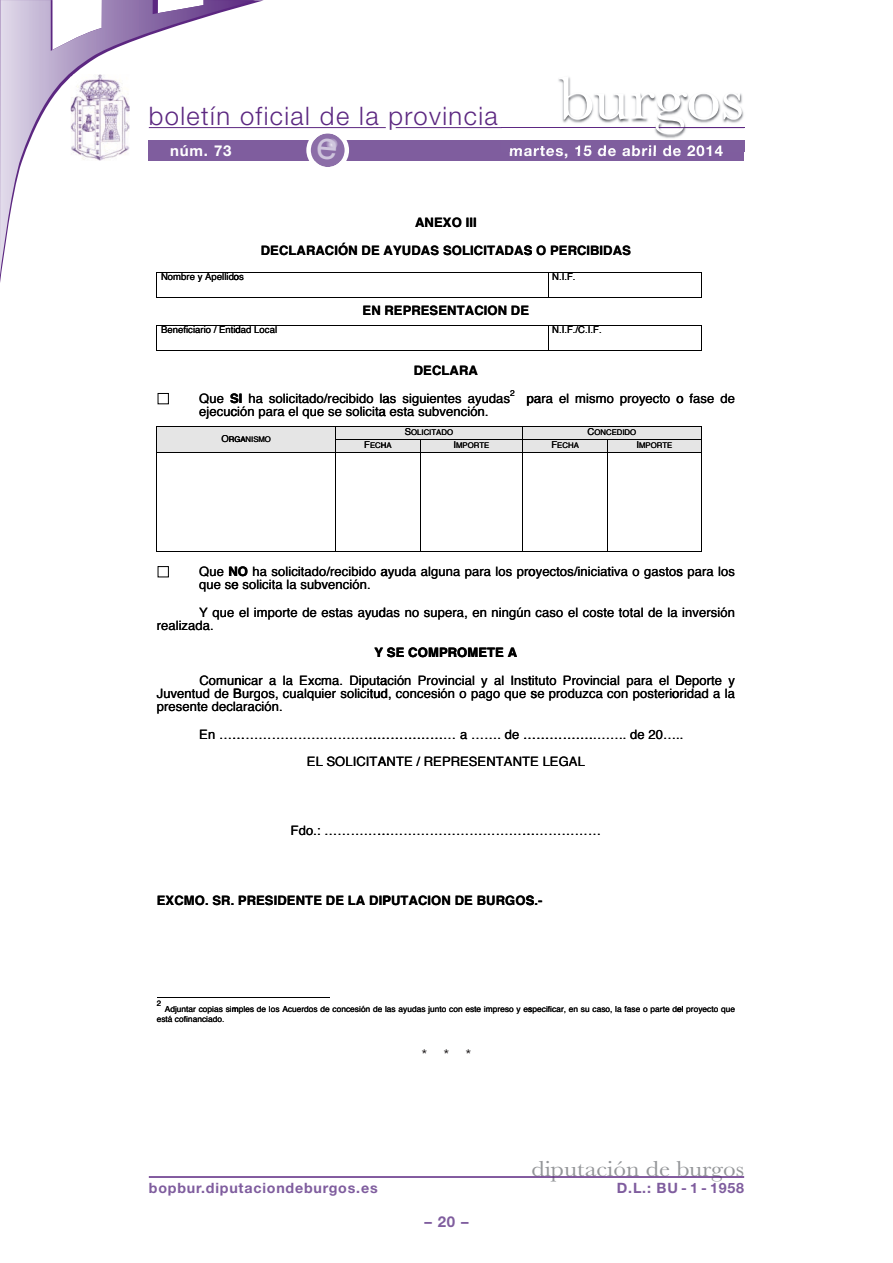
<style>
.page{position:relative;width:893px;height:1263px;background:#fff}
.page>*{position:absolute;margin:0;border:0;box-sizing:border-box;transform-origin:0 0}
.t1{font:63px "Baskerville";letter-spacing:-.01em;color:#fff;scale:1.12 1}
.t2{font:300 25.5px "Helvetica Neue";letter-spacing:.055em;color:#5c2781}
.t3{font:22.5px "Baskerville";color:#939598;scale:1.12 1}
.t4{font:700 15px "Helvetica Neue";letter-spacing:.055em;color:#fff}
.t5{font:700 15px "Helvetica Neue";color:#7f5d9e}
.t6{font:15px "Helvetica Neue";color:#231f20}
.t7{font:700 14.25px "Helvetica Neue";letter-spacing:.055em;color:#7f5d9e}
.t8{font:12.9px/13.2px "Helvetica";letter-spacing:.005em;color:#000}
.t9{font:700 12.9px "Helvetica";letter-spacing:.015em;color:#000}
.t10{font:9.45px "Helvetica";color:#000}
.t11{font:8.4px/9.1px "Helvetica";color:#000}
.t12{font:7.8px "Helvetica";color:#000}
.s1{font-size:9.45px}
.s2{font-weight:700}
</style>
<div class="page">
<hr style="left:396px;top:127px;width:348px;height:1px;background:#5c2781">
<hr style="left:149px;top:127px;width:237px;height:1px;background:#5c2781">
<svg style="left:0;top:0;width:255px;height:275px"></svg>
<div style="left:149px;top:140px;width:595px;height:20px;background:#7f5d9e"></div>
<hr style="left:149px;top:1176px;width:595px;height:2px;background:#5c2781">
<img style="left:558px;top:76px;width:187px;height:75px">
<img style="left:558px;top:127px;width:101px;height:1px">
<img style="left:558px;top:140px;width:186px;height:11px">
<img style="left:510px;top:146px;width:51px;height:5px">
<hr style="left:659px;top:127px;width:85px;height:1px;background:#5c2781">
<img style="left:71px;top:74px;width:59px;height:87px">
<hr style="left:157px;top:273px;width:391px;height:1px;background:#000">
<hr style="left:548px;top:273px;width:153px;height:1px;background:#000">
<svg style="left:156px;top:273px;width:1px;height:25px"></svg>
<hr style="left:157px;top:297px;width:391px;height:1px;background:#000">
<svg style="left:548px;top:274px;width:1px;height:23px"></svg>
<hr style="left:548px;top:297px;width:153px;height:1px;background:#000">
<svg style="left:701px;top:273px;width:1px;height:25px"></svg>
<hr style="left:157px;top:325px;width:391px;height:1px;background:#000">
<hr style="left:548px;top:325px;width:153px;height:1px;background:#000">
<svg style="left:156px;top:325px;width:1px;height:26px"></svg>
<hr style="left:157px;top:350px;width:391px;height:1px;background:#000">
<svg style="left:548px;top:326px;width:1px;height:24px"></svg>
<hr style="left:548px;top:350px;width:153px;height:1px;background:#000">
<svg style="left:701px;top:325px;width:1px;height:26px"></svg>
<div style="left:158px;top:393px;width:11px;height:11px;border:1px solid #000"></div>
<div style="left:157px;top:427px;width:178px;height:25px;background:#e5e5e5"></div>
<div style="left:336px;top:427px;width:186px;height:12px;background:#e5e5e5"></div>
<div style="left:523px;top:427px;width:178px;height:12px;background:#e5e5e5"></div>
<hr style="left:157px;top:426px;width:178px;height:1px;background:#000">
<hr style="left:336px;top:426px;width:186px;height:1px;background:#000">
<hr style="left:523px;top:426px;width:178px;height:1px;background:#000">
<div style="left:336px;top:440px;width:84px;height:12px;background:#e5e5e5"></div>
<div style="left:421px;top:440px;width:101px;height:12px;background:#e5e5e5"></div>
<div style="left:523px;top:440px;width:84px;height:12px;background:#e5e5e5"></div>
<div style="left:608px;top:440px;width:93px;height:12px;background:#e5e5e5"></div>
<hr style="left:336px;top:439px;width:84px;height:1px;background:#000">
<hr style="left:421px;top:439px;width:101px;height:1px;background:#000">
<hr style="left:523px;top:439px;width:84px;height:1px;background:#000">
<hr style="left:608px;top:439px;width:93px;height:1px;background:#000">
<svg style="left:156px;top:426px;width:1px;height:26px"></svg>
<hr style="left:157px;top:452px;width:178px;height:1px;background:#000">
<svg style="left:335px;top:426px;width:1px;height:26px"></svg>
<hr style="left:336px;top:452px;width:84px;height:1px;background:#000">
<svg style="left:420px;top:439px;width:1px;height:13px"></svg>
<hr style="left:421px;top:452px;width:101px;height:1px;background:#000">
<svg style="left:522px;top:426px;width:1px;height:26px"></svg>
<hr style="left:523px;top:452px;width:84px;height:1px;background:#000">
<svg style="left:607px;top:439px;width:1px;height:13px"></svg>
<hr style="left:608px;top:452px;width:93px;height:1px;background:#000">
<svg style="left:701px;top:426px;width:1px;height:26px"></svg>
<hr style="left:156px;top:452px;width:1px;height:99px;background:#000">
<hr style="left:157px;top:551px;width:178px;height:1px;background:#000">
<hr style="left:335px;top:452px;width:1px;height:99px;background:#000">
<hr style="left:336px;top:551px;width:84px;height:1px;background:#000">
<hr style="left:420px;top:452px;width:1px;height:99px;background:#000">
<hr style="left:421px;top:551px;width:101px;height:1px;background:#000">
<hr style="left:522px;top:452px;width:1px;height:99px;background:#000">
<hr style="left:523px;top:551px;width:84px;height:1px;background:#000">
<hr style="left:607px;top:452px;width:1px;height:99px;background:#000">
<hr style="left:608px;top:551px;width:93px;height:1px;background:#000">
<hr style="left:701px;top:452px;width:1px;height:99px;background:#000">
<div style="left:158px;top:566px;width:11px;height:11px;border:1px solid #000"></div>
<hr style="left:157px;top:997px;width:173px;height:1px;background:#000">
<svg style="left:306px;top:133px;width:43px;height:34px"></svg>
<h2 class="t2" style="left:149px;top:100px;width:350px">boletín oficial de la provincia</h2>
<h1 class="t1" style="left:558px;top:60px;width:168px">burgos</h1>
<p class="t4" style="left:170px;top:141px;width:63px">núm. 73</p>
<p class="t4" style="left:509px;top:141px;width:215px">martes, 15 de abril de 2014</p>
<p class="t9" style="left:415px;top:217px;width:63px">A N E X O III</p>
<p class="t10" style="left:161px;top:273px;width:84px">N o b r e y A di l lep so</p>
<p class="t10" style="left:173px;top:273px;width:9px">m</p>
<p class="t9" style="left:261px;top:245px;width:372px">DECLARACIÓN DE AYUDAS SOL CI TI ADAS O PERC BI DAS</p>
<p class="t9" style="left:600px;top:245px;width:5px">I</p>
<p class="t9" style="left:363px;top:305px;width:168px">EN REPRESENTAC OI N DE</p>
<p class="t10" style="left:552px;top:273px;width:25px">N. FI . .</p>
<p class="t10" style="left:161px;top:326px;width:118px">B e oi rai c i fen E/ i tn dad l acoL</p>
<p class="t10" style="left:552px;top:326px;width:51px">N . FI . / C. FI . . .</p>
<p class="t9" style="left:414px;top:365px;width:66px">DECLARA</p>
<p class="t8" style="left:468px;top:392px;width:44px">saduya</p>
<p class="t8" style="left:402px;top:392px;width:61px">eiugis n t se</p>
<p class="t11" style="left:510px;top:390px;width:6px">2</p>
<p class="t10" style="left:405px;top:428px;width:8px">S</p>
<p class="t12" style="left:411px;top:429px;width:43px">OL CI TI ADO</p>
<p class="t10" style="left:453px;top:441px;width:4px">I</p>
<p class="t12" style="left:456px;top:442px;width:35px">MPORTE</p>
<p class="t9" style="left:230px;top:393px;width:14px">SI</p>
<p class="t8" style="left:380px;top:392px;width:18px">l sa</p>
<p class="t8" style="left:199px;top:392px;width:291px">Que<br>ejecu ic ón ap ra el uq e se sol t ici a es at vbus en ic ón.</p>
<p class="t10" style="left:221px;top:434px;width:9px">O</p>
<p class="t8" style="left:248px;top:392px;width:16px">ha</p>
<p class="t12" style="left:229px;top:436px;width:44px">RGAN SI MO</p>
<p class="t8" style="left:269px;top:392px;width:106px">icer /odat ici los b i od</p>
<p class="t12" style="left:364px;top:442px;width:29px"><span class="s1">F</span>ECHA</p>
<p class="t8" style="left:690px;top:392px;width:26px">esa f</p>
<p class="t8" style="left:720px;top:392px;width:16px">ed</p>
<p class="t8" style="left:559px;top:392px;width:12px">le</p>
<p class="t8" style="left:575px;top:392px;width:40px">m ms i o</p>
<p class="t8" style="left:620px;top:392px;width:52px">p r o t ceyo</p>
<p class="t8" style="left:676px;top:392px;width:9px">o</p>
<p class="t8" style="left:527px;top:392px;width:28px">pa ar</p>
<p class="t10" style="left:588px;top:428px;width:8px">C</p>
<p class="t12" style="left:594px;top:429px;width:43px">ONC E D DI O</p>
<p class="t10" style="left:551px;top:441px;width:7px">F</p>
<p class="t12" style="left:557px;top:442px;width:23px">ECHA</p>
<p class="t10" style="left:636px;top:441px;width:4px">I</p>
<p class="t12" style="left:639px;top:442px;width:35px">MPORTE</p>
<p class="t8" style="left:199px;top:565px;width:537px">Q u e <span class="s2">N O</span> h a i ce r / oda t i c i l os b i od aduya ug l a n a p a a r so l p r i / so t ceyo n i av i t a i c o o t sag s p a a r so l q u e s e a t i c i l os a l . nó i cnevbus</p>
<p class="t8" style="left:157px;top:607px;width:580px;text-indent:43px">Y euq mi l e e t r op ed e s t a s uya d a s on s u , a r ep e n úgn i n n sac o e l c o s e t o t dl a e a l vn i e r s ó n r e a .adaz i l</p>
<p class="t8" style="left:603px;top:606px;width:5px">t</p>
<p class="t8" style="left:717px;top:606px;width:4px">i</p>
<p class="t9" style="left:375px;top:647px;width:144px">Y SE COMPROMETE A</p>
<p class="t8" style="left:349px;top:675px;width:63px">D tupi a nóic</p>
<p class="t8" style="left:157px;top:675px;width:580px;text-indent:43px">C o m u racin<br>J u v e du t n ed B sog r u , c u a q l u i r e i c i l os t u d , nó i secnoc o ogap q u e es do r p u z ac noc sop t e i r o dad i r a l a p r ese n t e l ced ó i ca r a n .</p>
<p class="t8" style="left:199px;top:729px;width:486px">En ……………………………………………… a ……. ed …………….……. ed. 02 …..</p>
<p class="t8" style="left:283px;top:675px;width:12px">al</p>
<p class="t8" style="left:299px;top:675px;width:45px">E mc x .a</p>
<p class="t8" style="left:418px;top:675px;width:59px">P laicnivor</p>
<p class="t8" style="left:511px;top:675px;width:48px">snI otut i t</p>
<p class="t8" style="left:494px;top:675px;width:12px">la</p>
<p class="t8" style="left:481px;top:675px;width:8px">y</p>
<p class="t8" style="left:659px;top:675px;width:12px">le</p>
<p class="t8" style="left:563px;top:675px;width:59px">Provinci la</p>
<p class="t8" style="left:728px;top:675px;width:8px">y</p>
<p class="t8" style="left:675px;top:675px;width:48px">D et rope</p>
<p class="t8" style="left:269px;top:675px;width:9px">a</p>
<p class="t8" style="left:626px;top:675px;width:28px">arap</p>
<p class="t8" style="left:307px;top:756px;width:279px">E L S O CIL TI A N T E R/ E P R E S E N T A N T E L E G A L</p>
<p class="t8" style="left:291px;top:825px;width:312px">Fd …: .o ……………………………………………………</p>
<p class="t9" style="left:157px;top:895px;width:387px">EXCMO S. R. PRES DI ENTE DE LA D PI UTAC OI N DE BURGOS -</p>
<p class="t9" style="left:382px;top:895px;width:10px">P</p>
<p class="t9" style="left:535px;top:895px;width:5px">.</p>
<p class="t12" style="left:157px;top:1000px;width:6px">2</p>
<p class="t11" style="left:157px;top:1005px;width:580px;text-indent:8px">A d r a t nu j sa i poc i s m se l p ed so l A c sod r eu ed nó i secnoc ed sa l saduya o t nu j noc e t se mi ose r p y e s p e c i f i c r a , e n us sac o , l a sa f e o r ap e d e l r p o y e c t o uq e está cofin cna iado.</p>
<p class="t11" style="left:663px;top:1005px;width:4px">t</p>
<p class="t6" style="left:422px;top:1045px;width:51px">* * *</p>
<h3 class="t3" style="left:531px;top:1155px;width:191px">diputación de burgos</h3>
<p class="t7" style="left:149px;top:1179px;width:230px">bopbur.diputaciondeburgos.es</p>
<p class="t7" style="left:617px;top:1179px;width:129px">D.L.: BU - 1 - 1958</p>
<p class="t5" style="left:424px;top:1212px;width:46px">–20–</p>
</div>
